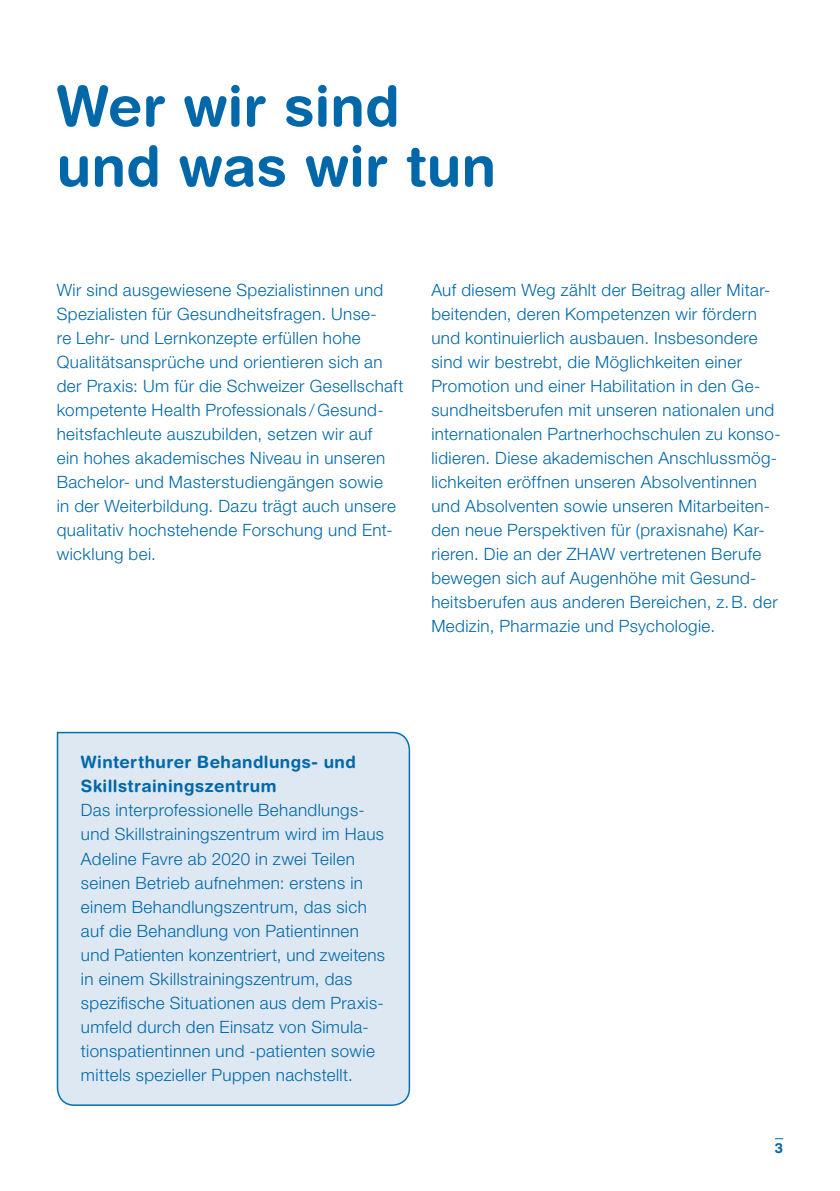
<style>
.page{position:relative;width:840px;height:1191px;background:#fff}
.page>*{position:absolute;margin:0;border:0;box-sizing:border-box;transform-origin:0 0}
.Haupttitel_28{font:700 56px/60px "Helvetica Rounded LT Std";letter-spacing:.005em;color:#0068a9}
.Copy_8_5{font:300 17px/24px "Helvetica Neue LT Std";letter-spacing:.025em;color:#0068a9}
.Zwischentitel_8_5{font:700 17px/24px "Helvetica Rounded LT Std";letter-spacing:.025em;color:#0068a9}
.t1{font:700 14px "Helvetica Rounded LT Std";color:#0068a9}
</style>
<div class="page">
<div style="left:56px;top:731px;width:354px;height:375px;background:#dee8f3"></div>
<p class="Haupttitel_28" style="left:57px;top:75px;width:440px">Wer wir sind und was wir tun</p>
<p class="Copy_8_5" style="left:57px;top:277px;width:348px">Wir sind ausgewiesene Spezialistinnen und Spezialisten für Gesundheitsfragen. Unse-<br>re Lehr- und Lernkonzepte erfüllen hohe Qualitätsansprüche und orientieren sich an der Praxis: Um für die Schweizer Gesellschaft kompetente Health Professionals /Gesund&shy;heitsfachleute auszubilden, setzen wir auf<br>ein hohes akademisches Niveau in unseren Bachelor- und Masterstudiengängen sowie<br>in der Weiterbildung. Dazu trägt auch unsere qualitativ hochstehende Forschung und Ent&shy;wicklung bei.</p>
<p class="Copy_8_5" style="left:431px;top:277px;width:350px">Auf diesem Weg zählt der Beitrag aller Mitar&shy;beitenden, deren Kompetenzen wir fördern und kontinuierlich ausbauen. Insbesondere sind wir bestrebt, die Möglichkeiten einer Promotion und einer Habilitation in den Ge&shy;sundheitsberufen mit unseren nationalen und internationalen Partnerhochschulen zu konso&shy;lidieren. Diese akademischen Anschlussmög&shy;lichkeiten eröffnen unseren Absolventinnen und Absolventen sowie unseren Mitarbeiten&shy;den neue Perspektiven für (praxisnahe) Kar&shy;rieren. Die an der ZHAW vertretenen Berufe bewegen sich auf Augenhöhe mit Gesund&shy;heitsberufen aus anderen Bereichen, z.B. der Medizin, Pharmazie und Psychologie.</p>
<p class="Zwischentitel_8_5" style="left:81px;top:750px;width:276px">Winterthurer Behandlungs- und<br>Skillstrainingszentrum</p>
<p class="Copy_8_5" style="left:81px;top:798px;width:305px">Das interprofessionelle Behandlungs&shy;und Skillstrainingszentrum wird im Haus Adeline Favre ab 2020 in zwei Teilen seinen Betrieb aufnehmen: erstens in einem Behandlungszentrum, das sich auf die Behandlung von Patientinnen und Patienten konzentriert, und zweitens in einem Skillstrainingszentrum, das spezifische Situationen aus dem Praxis&shy;umfeld durch den Einsatz von Simula&shy;tionspatientinnen und -patienten sowie mittels spezieller Puppen nachstellt.</p>
<p class="t1" style="left:774px;top:1139px;width:10px">3</p>
</div>
